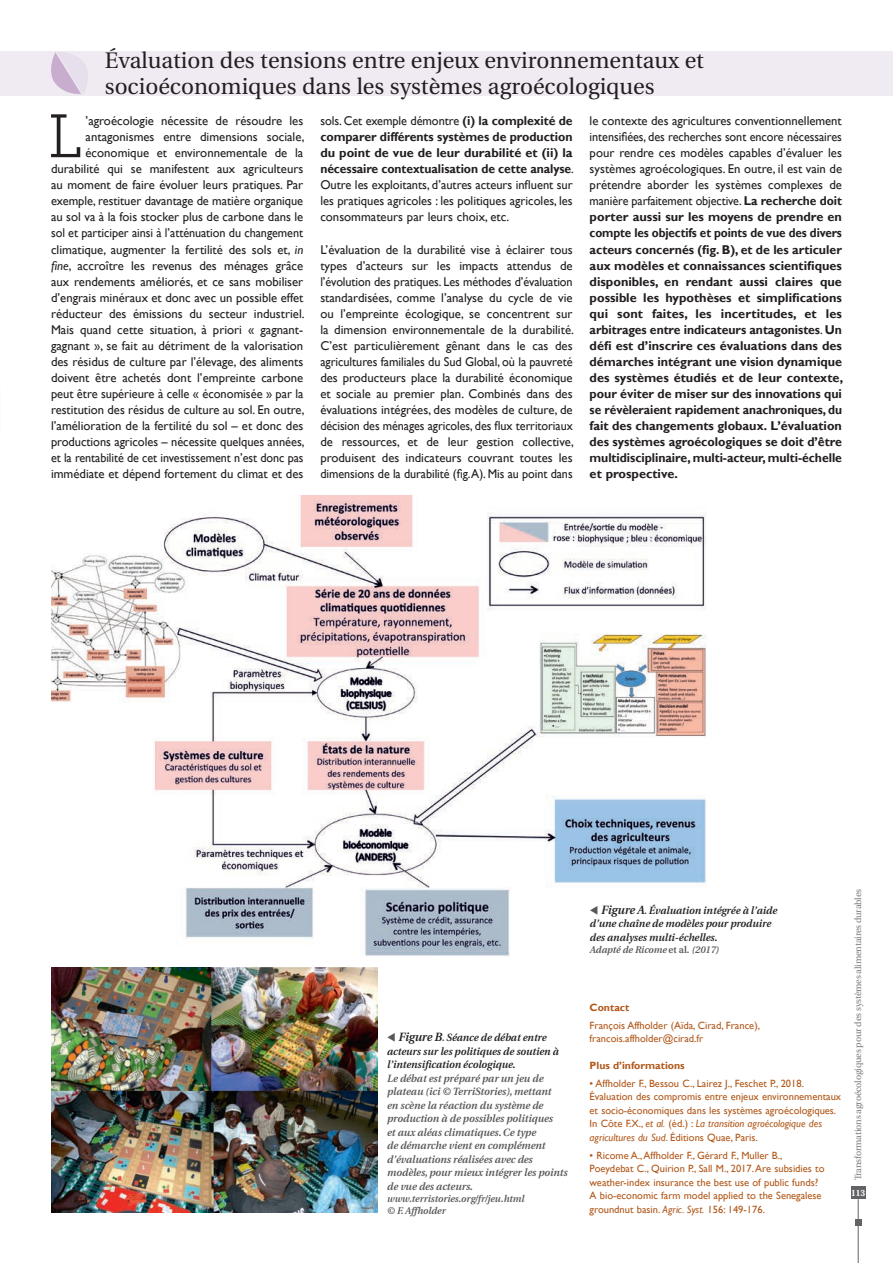
<style>
.page{position:relative;width:893px;height:1263px;background:#fff}
.page>*{position:absolute;margin:0;border:0;box-sizing:border-box;transform-origin:0 0}
.t1{font:65.1px "Archer";color:#231f20}
.t2{font:22.5px/25.5px "Utopia";color:#231f20}
.t3{font:12.75px/16px "Gill Sans";color:#231f20;text-align:right}
.t4{font:700 12.75px/16px "Gill Sans";letter-spacing:-.005em;color:#231f20;text-align:justify;scale:.95 1}
.t5{font:12.75px/16px "Gill Sans";color:#231f20;text-align:justify;scale:.96 1}
.t6{font:10.5px/13.5px "Gill Sans";color:#b1581a}
.t7{font:italic 600 10.5px/13.5px "Utopia";color:#57585a}
.t8{font:italic 600 10.5px/13.5px "Utopia";color:#231f20}
.t9{font:700 10.5px "Gill Sans";color:#b1581a}
.t10{font:italic 600 9.75px/12px "Utopia";color:#57585a}
.t11{font:9px "Utopia";letter-spacing:-.02em;color:#76787b}
.t12{font:700 9px "Utopia";color:#fff;scale:.95 1}
.s1{font-style:italic}
.s2{font-weight:700}
.s3{font-weight:400}
.s4{color:#57585a}
.s5{font-size:12px}
.s6{font-style:normal}
</style>
<div class="page">
<svg style="left:855px;top:1220px;width:6px;height:6px"></svg>
<div style="left:851px;top:1186px;width:14px;height:13px;background:#636366"></div>
<hr style="left:858px;top:1199px;width:1px;height:64px;background:#636366">
<div style="left:0;top:51px;width:893px;height:44px;background:#f0ebf3"></div>
<svg style="left:47px;top:52px;width:45px;height:44px"></svg>
<img style="left:51px;top:496px;width:656px;height:460px">
<img style="left:51px;top:968px;width:326px;height:245px">
<h2 class="t2" style="left:105px;top:48px;width:601px">Évaluation des tensions entre enjeux environnementaux et socioéconomiques dans les systèmes agroécologiques</h2>
<h1 class="t1" style="left:48px;top:91px;width:38px">L</h1>
<p class="t3" style="left:51px;top:113px;width:255px">’agroécologie nécessite de résoudre les antagonismes entre dimensions sociale, économique et environnementale de la durabilité qui se manifestent aux agriculteurs au moment de faire évoluer leurs pratiques. Par exemple, restituer davantage de matière organique au sol va à la fois stocker plus de carbone dans le sol et participer ainsi à l’atténuation du changement climatique, augmenter la fertilité des sols et, <span class="s1">in fine</span>, accroître les revenus des ménages grâce aux rendements améliorés, et ce sans mobiliser d’engrais minéraux et donc avec un possible effet réducteur des émissions du secteur industriel.<br>Mais quand cette situation, à priori « gagnant&shy;gagnant », se fait au détriment de la valorisation des résidus de culture par l’élevage, des aliments doivent être achetés dont l’empreinte carbone peut être supérieure à celle « économisée » par la restitution des résidus de culture au sol. En outre, l’amélioration de la fertilité du sol – et donc des productions agricoles – nécessite quelques années, et la rentabilité de cet investissement n’est donc pas immédiate et dépend fortement du climat et des</p>
<p class="t5" style="left:320px;top:113px;width:266px">sols. Cet exemple démontre <span class="s2">(i) la complexité de comparer différents systèmes de production du point de vue de leur durabilité et (ii) la nécessaire contextualisation de cette analyse</span>.<br>Outre les exploitants, d’autres acteurs influent sur les pratiques agricoles : les politiques agricoles, les consommateurs par leurs choix, etc.</p>
<p class="t3" style="left:320px;top:241px;width:255px;text-align:justify">L’évaluation de la durabilité vise à éclairer tous types d’acteurs sur les impacts attendus de l’évolution des pratiques. Les méthodes d’évaluation standardisées, comme l’analyse du cycle de vie ou l’empreinte écologique, se concentrent sur la dimension environnementale de la durabilité.<br>C’est particulièrement gênant dans le cas des agricultures familiales du Sud Global, où la pauvreté des producteurs place la durabilité économique et sociale au premier plan. Combinés dans des évaluations intégrées, des modèles de culture, de décision des ménages agricoles, des flux territoriaux de ressources, et de leur gestion collective, produisent des indicateurs couvrant toutes les dimensions de la durabilité (fig.A). Mis au point dans</p>
<p class="t4" style="left:590px;top:113px;width:268px"><span class="s3">le contexte des agricultures conventionnellement intensifiées, des recherches sont encore nécessaires pour rendre ces modèles capables d’évaluer les systèmes agroécologiques. En outre, il est vain de prétendre aborder les systèmes complexes de manière parfaitement objective.</span> La recherche doit porter aussi sur les moyens de prendre en compte les objectifs et points de vue des divers acteurs concernés (fig. B), et de les articuler aux modèles et connaissances scientifiques disponibles, en rendant aussi claires que possible les hypothèses et simplifications qui sont faites, les incertitudes, et les arbitrages entre indicateurs antagonistes<span class="s3">.</span> Un défi est d’inscrire ces évaluations dans des démarches intégrant une vision dynamique des systèmes étudiés et de leur contexte, pour éviter de miser sur des innovations qui se révèleraient rapidement anachroniques, du fait des changements globaux. L’évaluation des systèmes agroécologiques se doit d’être multidisciplinaire, multi-acteur, multi-échelle et prospective.</p>
<p class="t8" style="left:387px;top:1031px;width:173px"><span class="s4">▼</span> <span class="s5">Figure B</span><span class="s4">.</span> Séance de débat entre acteurs sur les politiques de soutien à l’intensification écologique.</p>
<p class="t7" style="left:387px;top:1071px;width:182px">Le débat est préparé par un jeu de plateau (ici © TerriStories), mettant<br>en scène la réaction du système de production à de possibles politiques<br>et aux aléas climatiques. Ce type<br>de démarche vient en complément d’évaluations réalisées avec des modèles, pour mieux intégrer les points de vue des acteurs.</p>
<p class="t10" style="left:387px;top:1192px;width:139px">www.terristories.org/fr/jeu.html © F. Affholder</p>
<p class="t8" style="left:590px;top:903px;width:189px"><span class="s4">▼</span> <span class="s5">Figure A</span><span class="s4">.</span> Évaluation intégrée à l’aide d’une chaîne de modèles pour produire des analyses multi-échelles.</p>
<p class="t10" style="left:590px;top:943px;width:131px">Adapté de Ricome <span class="s6">et al.</span> (2017)</p>
<p class="t9" style="left:590px;top:1001px;width:41px">Contact</p>
<p class="t6" style="left:590px;top:1018px;width:172px">François Affholder (Aïda, Cirad, France), francois.affholder@cirad.fr</p>
<p class="t9" style="left:590px;top:1059px;width:97px">Plus d’informations</p>
<p class="t6" style="left:590px;top:1077px;width:253px">• Affholder F., Bessou C., Lairez J., Feschet P., 2018.<br>Évaluation des compromis entre enjeux environnementaux et socio-économiques dans les systèmes agroécologiques.<br>In Côte F.X., <span class="s1">et al.</span> (éd.) : <span class="s1">La transition agroécologique des agricultures du Sud</span>. Éditions Quae, Paris.</p>
<p class="t6" style="left:590px;top:1149px;width:236px">• Ricome A., Affholder F., Gérard F., Muller B., Poeydebat C., Quirion P., Sall M., 2017. Are subsidies to weather-index insurance the best use of public funds?<br>A bio-economic farm model applied to the Senegalese groundnut basin. <span class="s1">Agric. Syst.</span> 156: 149-176.</p>
<p class="t11" style="left:853px;top:1180px;width:293px;rotate:-90deg">Transformations agroécologiques pour des systèmes alimentaires durables</p>
<p class="t12" style="left:851px;top:1187px;width:16px">113</p>
</div>
